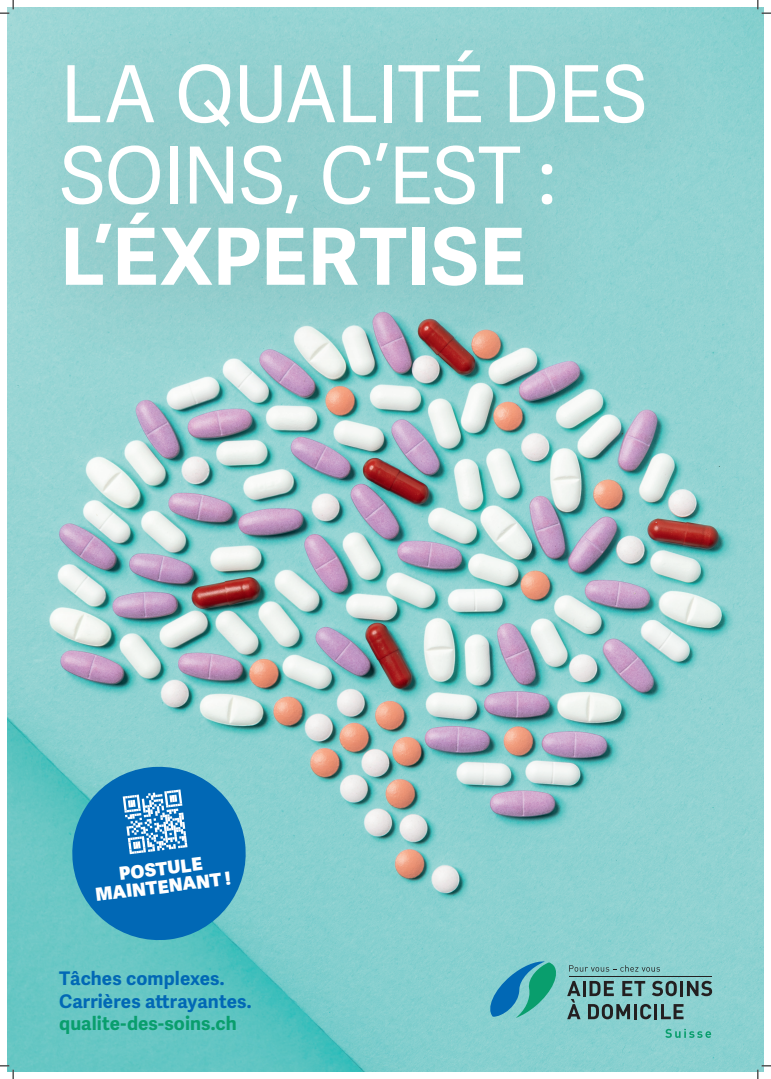
<style>
.page{position:relative;width:771px;height:1079px;background:#fff}
.page>*{position:absolute;margin:0;border:0;box-sizing:border-box;transform-origin:0 0}
.t1{font:78.75px/81.2px "Adelle Sans";letter-spacing:-.015em;color:#fff}
.t2{font:700 78.75px "Adelle Sans";letter-spacing:.005em;color:#fff}
.t3{font:700 18.75px/22.5px "Adelle Sans";letter-spacing:.005em;color:#0168b5}
.t4{font:700 18.75px "Adelle Sans";letter-spacing:.005em;color:#099e6d}
.t5{font:800 18.06px/18.1px "Adelle Sans";color:#fff;text-align:center}
</style>
<div class="page">
<img style="left:8px;top:8px;width:755px;height:1063px">
<div style="left:8px;top:8px;width:726px;height:372px;background:#231f20;opacity:.2"></div>
<svg style="left:67px;top:761px;width:184px;height:184px;background:#298abb"></svg>
<svg style="left:123px;top:789px;width:64px;height:65px"></svg>
<svg style="left:485px;top:960px;width:75px;height:58px;background:#51afb6"></svg>
<svg style="left:665px;top:1029px;width:46px;height:9px"></svg>
<hr style="left:582px;top:981px;width:3px;height:15px;background:#231f20">
<svg style="left:589px;top:981px;width:24px;height:15px"></svg>
<svg style="left:622px;top:981px;width:23px;height:15px"></svg>
<svg style="left:651px;top:980px;width:61px;height:16px"></svg>
<svg style="left:587px;top:1004px;width:43px;height:15px"></svg>
<hr style="left:633px;top:1004px;width:3px;height:15px;background:#231f20">
<svg style="left:640px;top:1004px;width:11px;height:15px"></svg>
<hr style="left:654px;top:1004px;width:3px;height:15px;background:#231f20">
<svg style="left:660px;top:1004px;width:23px;height:15px"></svg>
<hr style="left:569px;top:976px;width:142px;height:1px;background:#231f20">
<svg style="left:569px;top:965px;width:90px;height:6px"></svg>
<svg style="left:567px;top:981px;width:13px;height:38px"></svg>
<svg style="left:0;top:0;width:14px;height:14px"></svg>
<svg style="left:0;top:1065px;width:14px;height:14px"></svg>
<svg style="left:757px;top:0;width:13px;height:14px"></svg>
<svg style="left:757px;top:1065px;width:13px;height:14px"></svg>
<h1 class="t1" style="left:60px;top:56px;width:588px">LA QUALITÉ DES<br>SOINS, C’EST :</h1>
<h1 class="t2" style="left:60px;top:209px;width:467px">L’ÉXPERTISE</h1>
<p class="t5" style="left:92px;top:868px;width:137px;rotate:-7deg">POSTULE<br>MAINTENANT !</p>
<p class="t3" style="left:59px;top:968px;width:194px">Tâches complexes.<br>Carrières attrayantes.</p>
<p class="t4" style="left:59px;top:1012px;width:179px">qualite-des-soins.ch</p>
</div>
